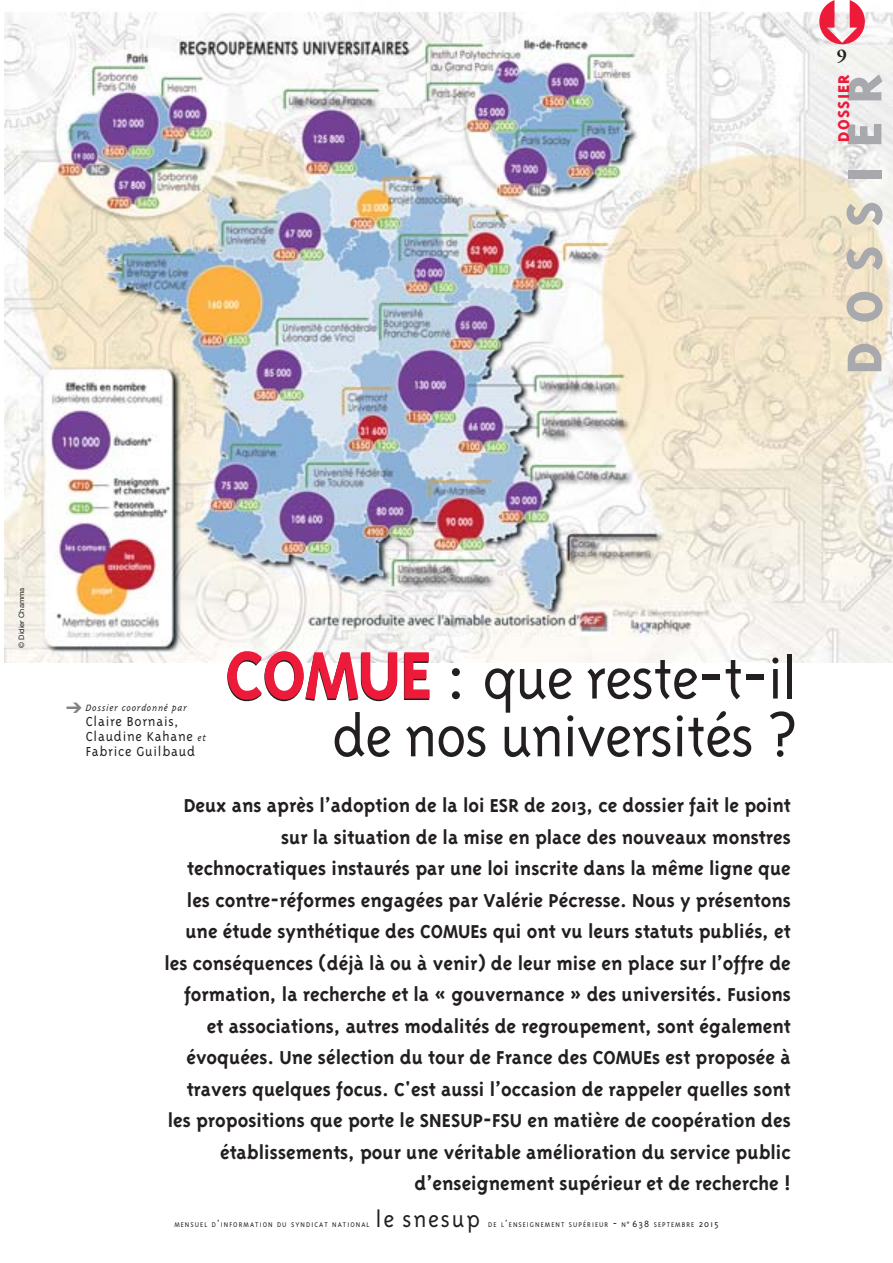
<style>
.page{position:relative;width:893px;height:1263px;background:#fff}
.page>*{position:absolute;margin:0;border:0;box-sizing:border-box;transform-origin:0 0}
.t1{font:300 64.2px/57.8px "Triplex";letter-spacing:-.02em;color:#231f20;text-align:right}
.t2{font:800 56.25px "Triplex";letter-spacing:.335em;color:#a7a9ac}
.t3{font:300 25.5px "Triplex";letter-spacing:.07em;color:#231f20}
.t4{font:700 21.45px/31.5px "Triplex";color:#231f20;text-align:right}
.t5{font:800 18px "Triplex";letter-spacing:.065em;color:#ed1a3a}
.t6{font:700 18px "Garamond";color:#231f20}
.t7{font:300 15px/15px "Triplex";letter-spacing:.05em;color:#231f20}
.t8{font:italic 300 10.5px "Triplex";letter-spacing:.05em;color:#231f20}
.t9{font:300 7.8px "Triplex";letter-spacing:.135em;color:#231f20}
.t10{font:7.5px "Helvetica Neue";color:#231f20}
.s1{font-style:italic;font-size:10.5px}
.s2{font-weight:700;font-size:76.95px}
.s3{font-size:76.95px}
.s4{font-size:10.5px}
</style>
<div class="page">
<img style="left:5px;top:12px;width:888px;height:650px">
<svg style="left:819px;top:12px;width:46px;height:32px"></svg>
<p class="t6" style="left:837px;top:48px;width:12px">9</p>
<p class="t2" style="left:844px;top:374px;width:302px;rotate:-90deg">DOSSIER</p>
<p class="t5" style="left:837px;top:142px;width:69px;rotate:-90deg">DOSSIER</p>
<p class="t10" style="left:17px;top:648px;width:62px;rotate:-90deg">© Didier Chamma</p>
<p class="t8" style="left:86px;top:704px;width:103px">Dossier coordonné par</p>
<p class="t7" style="left:86px;top:715px;width:122px">Claire Bornais,<br>Claudine Kahane <span class="s1">et<br></span>Fabrice Guilbaud</p>
<p class="t1" style="left:225px;top:656px;width:574px"><span class="s2">COMUE</span> <span class="s3">:</span> que reste-t-il de nos universités ?</p>
<p class="t4" style="left:165px;top:791px;width:628px">Deux ans après l’adoption de la loi ESR de 2013, ce dossier fait le point sur la situation de la mise en place des nouveaux monstres technocratiques instaurés par une loi inscrite dans la même ligne que les contre-réformes engagées par Valérie Pécresse. Nous y présentons une étude synthétique des COMUEs qui ont vu leurs statuts publiés, et les conséquences (déjà là ou à venir) de leur mise en place sur l’offre de formation, la recherche et la « gouvernance » des universités. Fusions et associations, autres modalités de regroupement, sont également évoquées. Une sélection du tour de France des COMUEs est proposée à travers quelques focus. C'est aussi l’occasion de rappeler quelles sont les propositions que porte le SNESUP-FSU en matière de coopération des établissements, pour une véritable amélioration du service public d’enseignement supérieur et de recherche !</p>
<p class="t9" style="left:174px;top:1222px;width:197px">MENSUEL D<span class="s4">’</span>INFORMATION DU SYNDICAT NATIONAL</p>
<p class="t3" style="left:375px;top:1210px;width:106px">le snesup</p>
<p class="t9" style="left:488px;top:1222px;width:232px">DE L<span class="s4">’</span>ENSEIGNEMENT SUPÉRIEUR <span class="s4">-</span> N<span class="s4">˚ 638</span> SEPTEMBRE <span class="s4">2015</span></p>
</div>
